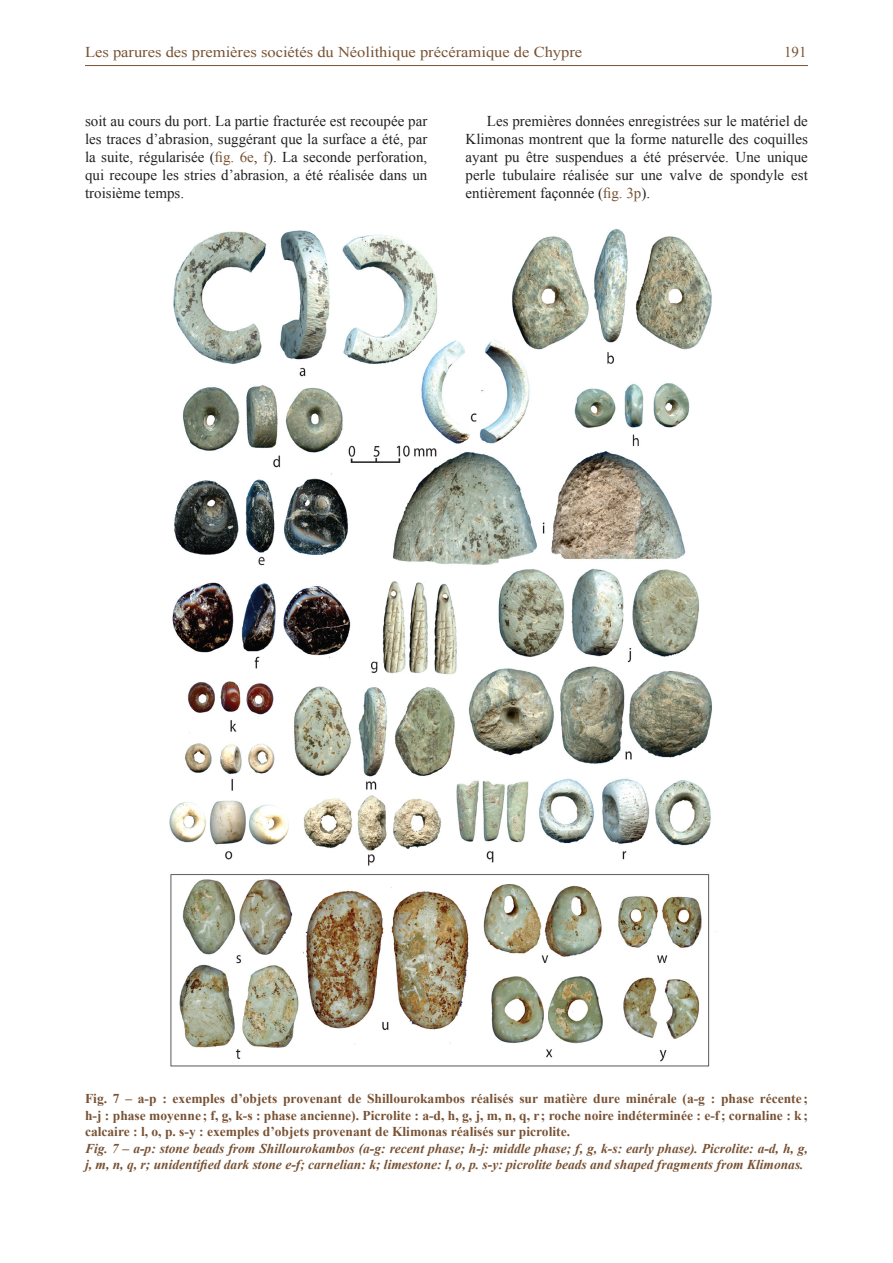
<style>
.page{position:relative;width:893px;height:1263px;background:#fff}
.page>*{position:absolute;margin:0;border:0;box-sizing:border-box;transform-origin:0 0}
.t1{font:15px/18px "Times New Roman";color:#231f20;text-align:justify}
.t2{font:15px "Times New Roman";color:#785234;scale:1.1 1}
.t3{font:15px "Times New Roman";color:#785234}
.Figures{font:700 13.5px/16.5px "Times New Roman";color:#785234;text-align:justify}
.Figures-2{font:italic 700 13.5px/16.5px "Times New Roman";color:#785234}
.s1{color:#785234}
</style>
<div class="page">
<hr style="left:85px;top:65px;width:723px;height:1px;background:#785234">
<img style="left:169px;top:230px;width:548px;height:837px">
<p class="t2" style="left:85px;top:42px;width:453px">Les parures des premières sociétés du Néolithique précéramique de Chypre</p>
<p class="t3" style="left:784px;top:42px;width:24px">191</p>
<p class="t1" style="left:85px;top:112px;width:344px">soit au cours du port. La partie fracturée est recoupée par les traces d’abrasion, suggérant que la surface a été, par la suite, régularisée (<span class="s1">fig. 6e</span>, <span class="s1">f</span>). La seconde perforation, qui recoupe les stries d’abrasion, a été réalisée dans un troisième temps.</p>
<p class="t1" style="left:466px;top:112px;width:344px;text-indent:21px">Les premières données enregistrées sur le matériel de Klimonas montrent que la forme naturelle des coquilles ayant pu être suspendues a été préservée. Une unique perle tubulaire réalisée sur une valve de spondyle est entièrement façonnée (<span class="s1">fig. 3p</span>).</p>
<p class="Figures" style="left:85px;top:1090px;width:724px">Fig. 7 – a-p : exemples d’objets provenant de Shillourokambos réalisés sur matière dure minérale (a-g : phase récente ; h-j : phase moyenne ; f, g, k-s : phase ancienne). Picrolite : a-d, h, g, j, m, n, q, r; roche noire indéterminée : e-f; cornaline : k; calcaire : l, o, p. s-y : exemples d’objets provenant de Klimonas réalisés sur picrolite.</p>
<p class="Figures-2" style="left:85px;top:1139px;width:724px">Fig. 7 – a-p: stone beads from Shillourokambos (a-g: recent phase; h-j: middle phase; f, g, k-s: early phase). Picrolite: a-d, h, g, j, m, n, q, r; unidentified dark stone e-f; carnelian: k; limestone: l, o, p. s-y: picrolite beads and shaped fragments from Klimonas.</p>
</div>
